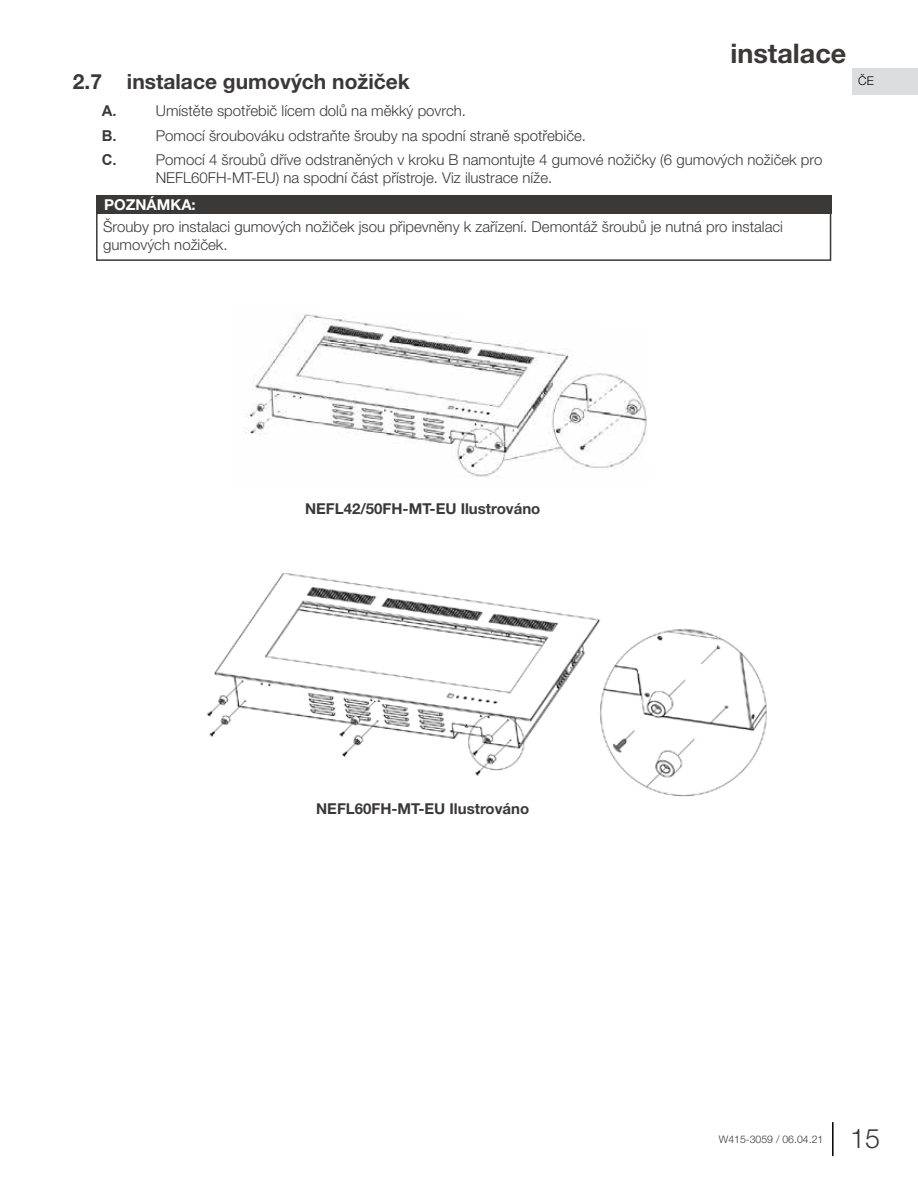
<style>
.page{position:relative;width:918px;height:1188px;background:#fff}
.page>*{position:absolute;margin:0;border:0;box-sizing:border-box;transform-origin:0 0}
.t1{font:700 27px "Helvetica Neue";color:#3b3838}
.t2{font:300 27px "Helvetica Neue";color:#3b3838}
.t3{font:700 21px "Helvetica Neue";color:#3b3838}
.t4{font:300 15px/18px "Helvetica Neue";color:#3b3838}
.t5{font:700 15px "Helvetica Neue";color:#3b3838}
.t6{font:700 15px "Helvetica Neue";color:#fff}
.t7{font:700 15px "Arial";color:#3b3838}
.t8{font:300 12px "Helvetica Neue";color:#000}
.t9{font:300 10.5px "Helvetica Neue";color:#3b3838}
</style>
<div class="page">
<hr style="left:832px;top:1122px;width:2px;height:34px;background:#000">
<div style="left:853px;top:68px;width:65px;height:27px;background:#dcddde"></div>
<img style="left:244px;top:314px;width:403px;height:163px">
<img style="left:207px;top:572px;width:560px;height:225px">
<div style="left:96px;top:212px;width:735px;height:49px;border:2px solid #3b3838"></div>
<div style="left:96px;top:195px;width:735px;height:19px;background:#3b3838"></div>
<h1 class="t1" style="left:730px;top:32px;width:117px">instalace</h1>
<h2 class="t3" style="left:73px;top:65px;width:339px">2.7 instalace gumových nožiček</h2>
<p class="t8" style="left:858px;top:71px;width:17px">ČE</p>
<p class="t7" style="left:102px;top:100px;width:16px">A.</p>
<p class="t4" style="left:156px;top:101px;width:312px">Umístěte spotřebič lícem dolů na měkký povrch.</p>
<p class="t7" style="left:102px;top:125px;width:16px">B.</p>
<p class="t4" style="left:156px;top:125px;width:432px">Pomocí šroubováku odstraňte šrouby na spodní straně spotřebiče.</p>
<p class="t7" style="left:102px;top:150px;width:16px">C.</p>
<p class="t4" style="left:156px;top:150px;width:668px">Pomocí 4 šroubů dříve odstraněných v kroku B namontujte 4 gumové nožičky (6 gumových nožiček pro<br>NEFL60FH-MT-EU) na spodní část přístroje. Viz ilustrace níže.</p>
<p class="t6" style="left:104px;top:193px;width:93px">POZNÁMKA:</p>
<p class="t4" style="left:103px;top:217px;width:681px">Šrouby pro instalaci gumových nožiček jsou připevněny k zařízení. Demontáž šroubů je nutná pro instalaci gumových nožiček.</p>
<p class="t5" style="left:305px;top:497px;width:237px">NEFL42/50FH-MT-EU Ilustrováno</p>
<p class="t5" style="left:316px;top:797px;width:215px">NEFL60FH-MT-EU Ilustrováno</p>
<p class="t9" style="left:719px;top:1131px;width:106px">W415-3059 / 06.04.21</p>
<h1 class="t2" style="left:850px;top:1116px;width:32px">15</h1>
</div>
